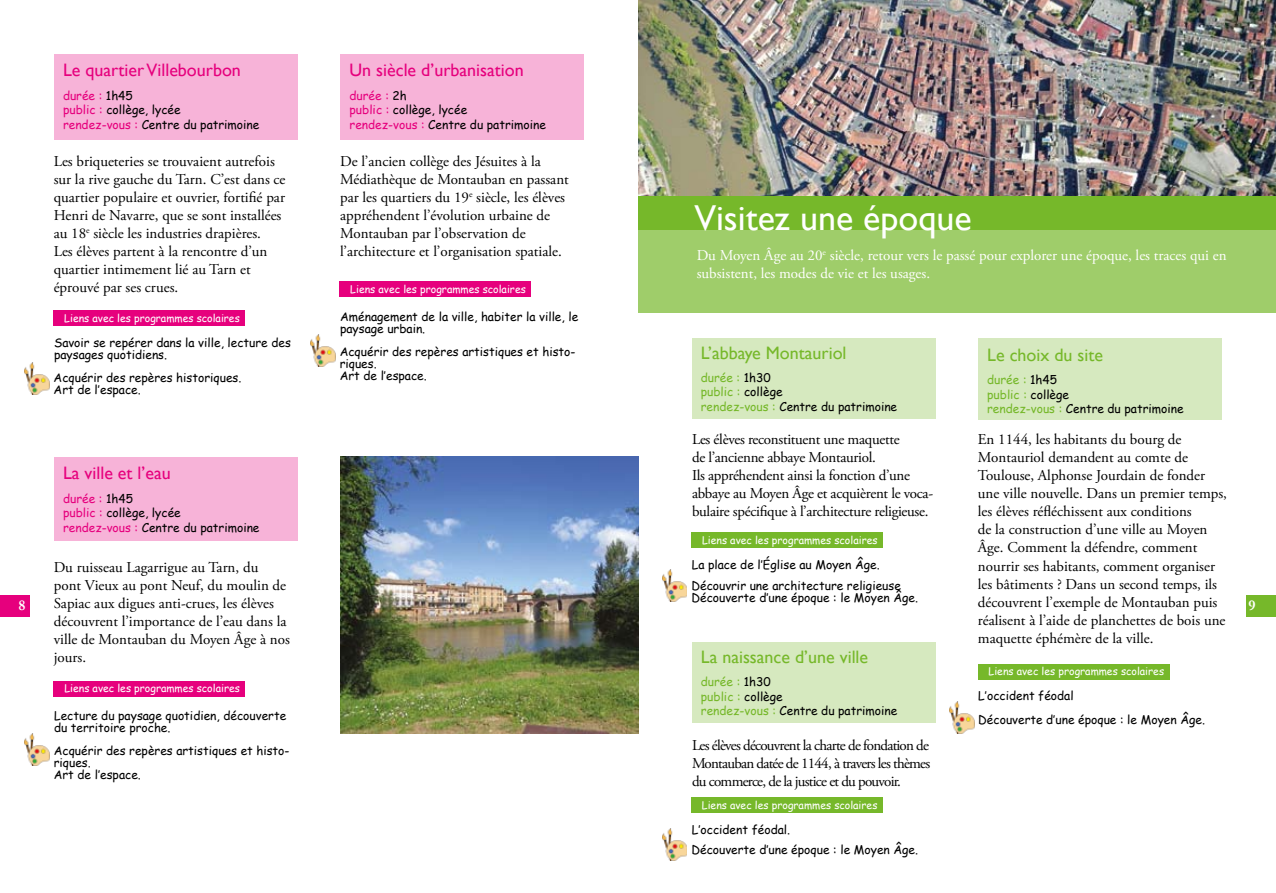
<style>
.page{position:relative;width:1276px;height:893px;background:#fff}
.page>*{position:absolute;margin:0;border:0;box-sizing:border-box;transform-origin:0 0}
.t1{font:36px "Gill Sans";color:#fff}
.t2{font:18px "Gill Sans";color:#e6007d}
.t3{font:18px "Gill Sans";color:#76b82a}
.t4{font:15px/18px "Adobe Garamond Pro";color:#000}
.t5{font:15px/18px "Adobe Garamond Pro";letter-spacing:-.02em;color:#000}
.t6{font:15px/18px "Adobe Garamond Pro";color:#fff}
.t7{font:700 15px "Garamond";color:#fff}
.t8{font:12px/14.4px "Comic Sans MS";color:#000}
.t9{font:10.5px "Comic Sans MS";color:#fff}
.s1{color:#e6007d}
.s2{color:#76b82a}
</style>
<div class="page">
<div style="left:54px;top:54px;width:243px;height:85px;background:#f7b3d8"></div>
<img style="left:24px;top:362px;width:25px;height:32px">
<div style="left:54px;top:311px;width:191px;height:15px;background:#e6007d"></div>
<div style="left:340px;top:54px;width:244px;height:85px;background:#f7b3d8"></div>
<img style="left:310px;top:334px;width:25px;height:32px">
<div style="left:340px;top:282px;width:191px;height:15px;background:#e6007d"></div>
<div style="left:54px;top:457px;width:243px;height:83px;background:#f7b3d8"></div>
<img style="left:25px;top:734px;width:24px;height:31px">
<div style="left:54px;top:681px;width:191px;height:15px;background:#e6007d"></div>
<div style="left:0;top:595px;width:30px;height:22px;background:#e6007d"></div>
<img style="left:662px;top:570px;width:25px;height:32px">
<img style="left:638px;top:0;width:638px;height:196px">
<div style="left:638px;top:196px;width:638px;height:33px;background:#76b82a"></div>
<div style="left:638px;top:227px;width:638px;height:85px;background:#9fcd6a"></div>
<div style="left:692px;top:338px;width:243px;height:81px;background:#d6e9bf"></div>
<div style="left:691px;top:532px;width:192px;height:16px;background:#76b82a"></div>
<div style="left:692px;top:642px;width:243px;height:81px;background:#d6e9bf"></div>
<img style="left:662px;top:829px;width:25px;height:32px">
<div style="left:691px;top:797px;width:191px;height:16px;background:#76b82a"></div>
<div style="left:978px;top:338px;width:243px;height:82px;background:#d6e9bf"></div>
<div style="left:978px;top:664px;width:191px;height:16px;background:#76b82a"></div>
<img style="left:949px;top:702px;width:25px;height:32px">
<div style="left:1246px;top:595px;width:30px;height:21px;background:#76b82a"></div>
<img style="left:341px;top:457px;width:297px;height:277px">
<p class="t7" style="left:19px;top:595px;width:9px">8</p>
<p class="t2" style="left:63px;top:60px;width:179px">Le quartier Villebourbon</p>
<p class="t8" style="left:63px;top:88px;width:198px"><span class="s1">durée :</span> 1h45<br><span class="s1">public :</span> collège, lycée<br><span class="s1">rendez-vous :</span> Centre du patrimoine</p>
<p class="t4" style="left:54px;top:153px;width:233px">Les briqueteries se trouvaient autrefois sur la rive gauche du Tarn. C’est dans ce quartier populaire et ouvrier, fortifié par Henri de Navarre, que se sont installées au 18<sup>e</sup> siècle les industries drapières.<br>Les élèves partent à la rencontre d’un quartier intimement lié au Tarn et éprouvé par ses crues.</p>
<p class="t9" style="left:64px;top:310px;width:177px">Liens avec les programmes scolaires</p>
<p class="t8" style="left:54px;top:336px;width:238px;line-height:12px">Savoir se repérer dans la ville, lecture des paysages quotidiens.</p>
<p class="t8" style="left:54px;top:371px;width:189px;line-height:12px">Acquérir des repères historiques.<br>Art de l’espace.</p>
<p class="t2" style="left:63px;top:463px;width:109px">La ville et l’eau</p>
<p class="t8" style="left:63px;top:491px;width:198px"><span class="s1">durée :</span> 1h45<br><span class="s1">public :</span> collège, lycée<br><span class="s1">rendez-vous :</span> Centre du patrimoine</p>
<p class="t4" style="left:54px;top:559px;width:238px">Du ruisseau Lagarrigue au Tarn, du<br>pont Vieux au pont Neuf, du moulin de<br>Sapiac aux digues anti-crues, les élèves découvrent l’importance de l’eau dans la ville de Montauban du Moyen âge à nos jours.</p>
<p class="t9" style="left:64px;top:680px;width:177px">Liens avec les programmes scolaires</p>
<p class="t8" style="left:54px;top:710px;width:234px;line-height:12px">Lecture du paysage quotidien, découverte du territoire proche.</p>
<p class="t8" style="left:54px;top:744px;width:237px;line-height:12px">Acquérir des repères artistiques et histo&shy;riques.<br>Art de l’espace.</p>
<p class="t2" style="left:349px;top:60px;width:176px">Un siècle d’urbanisation</p>
<p class="t8" style="left:349px;top:88px;width:198px"><span class="s1">durée :</span> 2h<br><span class="s1">public :</span> collège, lycée<br><span class="s1">rendez-vous :</span> Centre du patrimoine</p>
<p class="t4" style="left:340px;top:153px;width:230px">De l’ancien collège des Jésuites à la Médiathèque de Montauban en passant par les quartiers du 19<sup>e</sup> siècle, les élèves appréhendent l’évolution urbaine de Montauban par l’observation de l’architecture et l’organisation spatiale.</p>
<p class="t9" style="left:350px;top:281px;width:177px">Liens avec les programmes scolaires</p>
<p class="t8" style="left:340px;top:310px;width:240px;line-height:12px">Aménagement de la ville, habiter la ville, le paysage urbain.</p>
<p class="t8" style="left:340px;top:345px;width:237px;line-height:12px">Acquérir des repères artistiques et histo&shy;riques.<br>Art de l’espace.</p>
<h1 class="t1" style="left:694px;top:197px;width:279px">Visitez une époque</h1>
<p class="t6" style="left:697px;top:247px;width:531px">Du Moyen âge au 20<sup>e</sup> siècle, retour vers le passé pour explorer une époque, les traces qui en subsistent, les modes de vie et les usages.</p>
<p class="t3" style="left:701px;top:342px;width:147px">L’abbaye Montauriol</p>
<p class="t8" style="left:701px;top:370px;width:198px"><span class="s2">durée :</span> 1h30<br><span class="s2">public :</span> collège<br><span class="s2">rendez-vous :</span> Centre du patrimoine</p>
<p class="t5" style="left:692px;top:431px;width:243px">Les élèves reconstituent une maquette<br>de l’ancienne abbaye Montauriol.<br>Ils appréhendent ainsi la fonction d’une abbaye au Moyen âge et acquièrent le voca&shy;bulaire spécifique à l’architecture religieuse.</p>
<p class="t9" style="left:702px;top:532px;width:177px">Liens avec les programmes scolaires</p>
<p class="t8" style="left:691px;top:554px;width:211px;line-height:21px">La place de l’église au Moyen âge.<br>Découvrir une architecture religieuse</p>
<p class="t8" style="left:691px;top:590px;width:228px">Découverte d’une époque : le Moyen âge.</p>
<p class="t3" style="left:701px;top:646px;width:169px">La naissance d’une ville</p>
<p class="t8" style="left:701px;top:674px;width:198px"><span class="s2">durée :</span> 1h30<br><span class="s2">public :</span> collège<br><span class="s2">rendez-vous :</span> Centre du patrimoine</p>
<p class="t4" style="left:692px;top:737px;width:240px;text-align:justify">Les élèves découvrent la charte de fondation de Montauban datée de 1144, à travers les thèmes du commerce, de la justice et du pouvoir.</p>
<p class="t9" style="left:702px;top:797px;width:177px">Liens avec les programmes scolaires</p>
<p class="t8" style="left:691px;top:820px;width:228px;line-height:20px">L’occident féodal.<br>Découverte d’une époque : le Moyen âge.</p>
<p class="t3" style="left:987px;top:344px;width:117px">Le choix du site</p>
<p class="t8" style="left:987px;top:372px;width:198px"><span class="s2">durée :</span> 1h45<br><span class="s2">public :</span> collège<br><span class="s2">rendez-vous :</span> Centre du patrimoine</p>
<p class="t4" style="left:978px;top:431px;width:251px">En 1144, les habitants du bourg de Montauriol demandent au comte de Toulouse, Alphonse Jourdain de fonder une ville nouvelle. Dans un premier temps, les élèves réfléchissent aux conditions<br>de la construction d’une ville au Moyen Âge. Comment la défendre, comment nourrir ses habitants, comment organiser les bâtiments ? Dans un second temps, ils découvrent l’exemple de Montauban puis réalisent à l’aide de planchettes de bois une maquette éphémère de la ville.</p>
<p class="t9" style="left:988px;top:663px;width:177px">Liens avec les programmes scolaires</p>
<p class="t8" style="left:978px;top:684px;width:228px;line-height:24px">L’occident féodal<br>Découverte d’une époque : le Moyen âge.</p>
<p class="t7" style="left:1248px;top:595px;width:9px">9</p>
</div>
